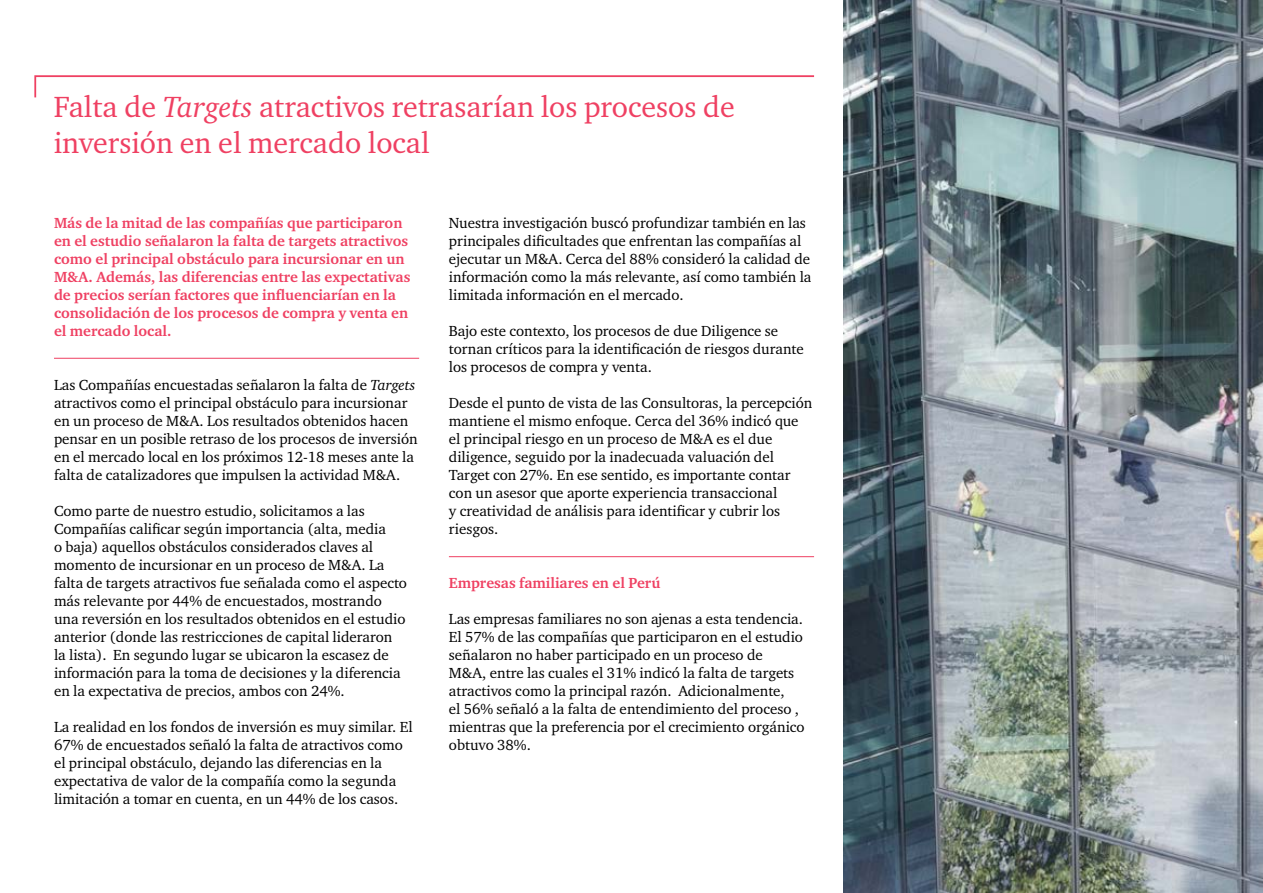
<style>
.page{position:relative;width:1263px;height:893px;background:#fff}
.page>*{position:absolute;margin:0;border:0;box-sizing:border-box;transform-origin:0 0}
.t1{font:30px/36px "Charter ITC Pro";color:#ef4062}
.t2{font:15px/18px "Charter ITC Pro";color:#000}
.t3{font:700 15px/18px "Charter ITC Pro";color:#ef4062}
.s1{font-style:italic}
</style>
<div class="page">
<svg style="left:34px;top:75px;width:781px;height:23px"></svg>
<img style="left:844px;top:0;width:419px;height:893px">
<hr style="left:54px;top:358px;width:365px;height:1px;background:#ef4062">
<hr style="left:449px;top:556px;width:365px;height:1px;background:#ef4062">
<h1 class="t1" style="left:54px;top:89px;width:682px">Falta de <span class="s1">Targets</span> atractivos retrasarían los procesos de inversión en el mercado local</h1>
<p class="t3" style="left:54px;top:214px;width:358px">Más de la mitad de las compañías que participaron en el estudio señalaron la falta de targets atractivos como el principal obstáculo para incursionar en un M&amp;A. Además, las diferencias entre las expectativas de precios serían factores que influenciarían en la consolidación de los procesos de compra y venta en el mercado local.</p>
<p class="t2" style="left:54px;top:376px;width:365px">Las Compañías encuestadas señalaron la falta de <span class="s1">Targets </span>atractivos como el principal obstáculo para incursionar en un proceso de M&amp;A. Los resultados obtenidos hacen pensar en un posible retraso de los procesos de inversión en el mercado local en los próximos 12-18 meses ante la falta de catalizadores que impulsen la actividad M&amp;A.</p>
<p class="t2" style="left:54px;top:502px;width:355px">Como parte de nuestro estudio, solicitamos a las Compañías calificar según importancia (alta, media<br>o baja) aquellos obstáculos considerados claves al momento de incursionar en un proceso de M&amp;A. La falta de targets atractivos fue señalada como el aspecto más relevante por 44% de encuestados, mostrando una reversión en los resultados obtenidos en el estudio anterior (donde las restricciones de capital lideraron la lista). En segundo lugar se ubicaron la escasez de información para la toma de decisiones y la diferencia en la expectativa de precios, ambos con 24%.</p>
<p class="t2" style="left:54px;top:718px;width:360px">La realidad en los fondos de inversión es muy similar. El 67% de encuestados señaló la falta de atractivos como el principal obstáculo, dejando las diferencias en la expectativa de valor de la compañía como la segunda limitación a tomar en cuenta, en un 44% de los casos.</p>
<p class="t2" style="left:449px;top:214px;width:364px">Nuestra investigación buscó profundizar también en las principales dificultades que enfrentan las compañías al ejecutar un M&amp;A. Cerca del 88% consideró la calidad de información como la más relevante, así como también la limitada información en el mercado.</p>
<p class="t2" style="left:449px;top:322px;width:356px">Bajo este contexto, los procesos de due Diligence se tornan críticos para la identificación de riesgos durante los procesos de compra y venta.</p>
<p class="t2" style="left:449px;top:394px;width:365px">Desde el punto de vista de las Consultoras, la percepción mantiene el mismo enfoque. Cerca del 36% indicó que el principal riesgo en un proceso de M&amp;A es el due diligence, seguido por la inadecuada valuación del Target con 27%. En ese sentido, es importante contar con un asesor que aporte experiencia transaccional<br>y creatividad de análisis para identificar y cubrir los riesgos.</p>
<p class="t3" style="left:449px;top:574px;width:213px">Empresas familiares en el Perú</p>
<p class="t2" style="left:449px;top:610px;width:357px">Las empresas familiares no son ajenas a esta tendencia.<br>El 57% de las compañías que participaron en el estudio señalaron no haber participado en un proceso de<br>M&amp;A, entre las cuales el 31% indicó la falta de targets atractivos como la principal razón. Adicionalmente,<br>el 56% señaló a la falta de entendimiento del proceso , mientras que la preferencia por el crecimiento orgánico obtuvo 38%.</p>
</div>
